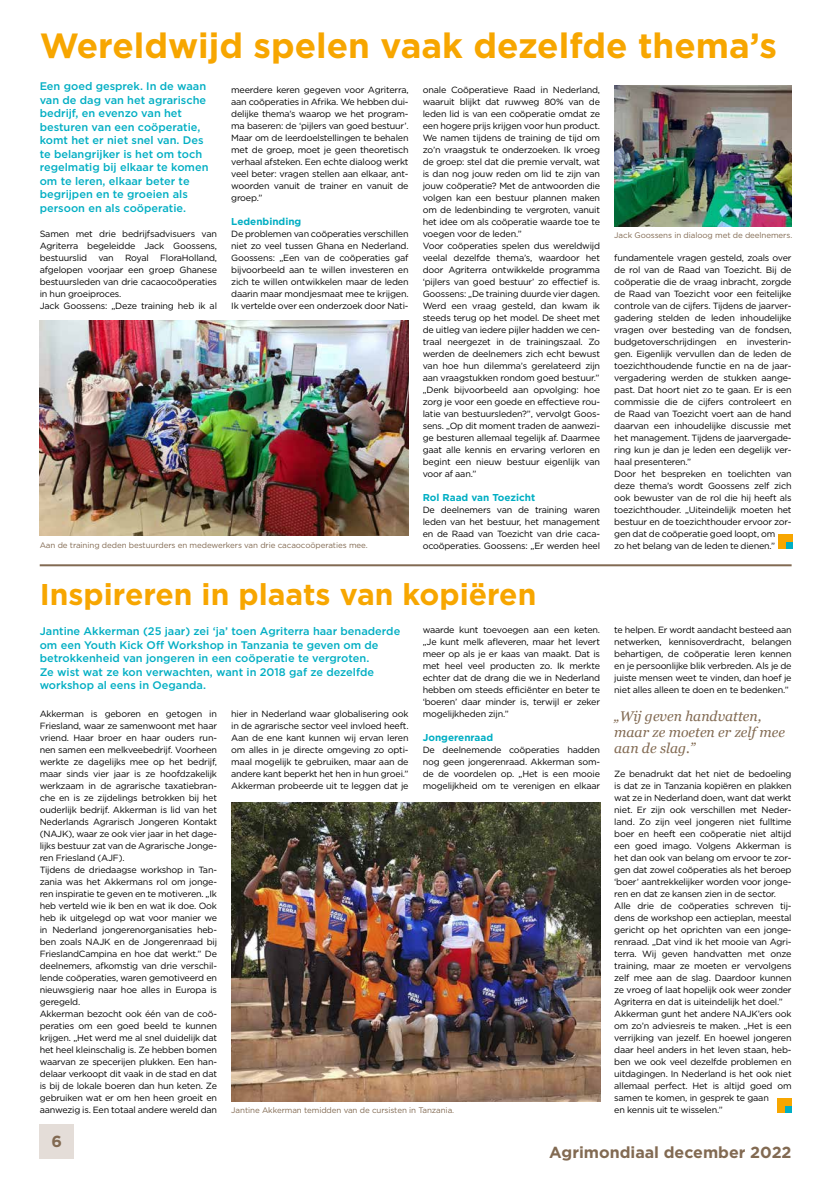
<style>
.page{position:relative;width:820px;height:1191px;background:#fff}
.page>*{position:absolute;margin:0;border:0;box-sizing:border-box;transform-origin:0 0}
.t1{font:700 35px "Gotham";color:#f7a600}
.t2{font:700 30px "Gotham";color:#f7a600}
.t3{font:700 16px "Gotham";color:#826a52}
.t4{font:italic 14px/16px "Georgia";color:#826a52}
.t5{font:500 11px/13.5px "Gotham";color:#00aec3}
.t6{font:700 10px "Gotham";color:#00aec3}
.t7{font:9px/12px "Gotham";letter-spacing:-.02em;color:#000;text-align:justify}
.t8{font:8px "Gotham";letter-spacing:-.01em;color:#826a52}
</style>
<div class="page">
<div style="left:40px;top:1124px;width:34px;height:34px;background:#e4ddd8"></div>
<div style="left:777px;top:535px;width:15px;height:14px;background:#f7a600"></div>
<div style="left:785px;top:542px;width:7px;height:7px;background:#00aec3"></div>
<div style="left:777px;top:1098px;width:14px;height:15px;background:#f7a600"></div>
<div style="left:784px;top:1106px;width:7px;height:7px;background:#00aec3"></div>
<hr style="left:40px;top:564px;width:751px;height:2px;background:#826a52">
<img style="left:40px;top:320px;width:368px;height:216px">
<img style="left:231px;top:802px;width:369px;height:299px">
<img style="left:614px;top:85px;width:177px;height:142px">
<h1 class="t1" style="left:40px;top:26px;width:738px">Wereldwijd spelen vaak dezelfde thema’s</h1>
<p class="t5" style="left:40px;top:79px;width:170px">Een goed gesprek. In de waan van de dag van het agrarische bedrijf, en evenzo van het besturen van een coöperatie, komt het er niet snel van. Des te belangrijker is het om toch regelmatig bij elkaar te komen om te leren, elkaar beter te begrijpen en te groeien als persoon en als coöperatie.</p>
<p class="t7" style="left:40px;top:227px;width:179px;text-align:left">Samen met drie bedrijfsadvisuers van Agriterra begeleidde Jack Goossens, bestuurslid van Royal FloraHolland, afgelopen voorjaar een groep Ghanese bestuursleden van drie cacaocoöperaties in hun groeiproces.<br>Jack Goossens: „Deze training heb ik al</p>
<p class="t7" style="left:231px;top:83px;width:179px">meerdere keren gegeven voor Agriterra, aan coöperaties in Afrika. We hebben dui&shy;delijke thema’s waarop we het program&shy;ma baseren: de ‘pijlers van goed bestuur’.<br>Maar om de leerdoelstellingen te behalen met de groep, moet je geen theoretisch verhaal afsteken. Een echte dialoog werkt veel beter: vragen stellen aan elkaar, ant&shy;woorden vanuit de trainer en vanuit de groep.”</p>
<p class="t6" style="left:231px;top:215px;width:72px">Ledenbinding</p>
<p class="t7" style="left:231px;top:227px;width:179px">De problemen van coöperaties verschillen niet zo veel tussen Ghana en Nederland.<br>Goossens: „Een van de coöperaties gaf bijvoorbeeld aan te willen investeren en zich te willen ontwikkelen maar de leden daarin maar mondjesmaat mee te krijgen.<br>Ik vertelde over een onderzoek door Nati-</p>
<p class="t8" style="left:40px;top:541px;width:329px">Aan de training deden bestuurders en medewerkers van drie cacaocoöperaties mee.</p>
<p class="t7" style="left:422px;top:83px;width:179px;text-align:left">onale Coöperatieve Raad in Nederland, waaruit blijkt dat ruwweg 80% van de leden lid is van een coöperatie omdat ze een hogere prijs krijgen voor hun product.<br>We namen tijdens de training de tijd om zo’n vraagstuk te onderzoeken. Ik vroeg de groep: stel dat die premie vervalt, wat is dan nog jouw reden om lid te zijn van jouw coöperatie? Met de antwoorden die volgen kan een bestuur plannen maken om de ledenbinding te vergroten, vanuit het idee om als coöperatie waarde toe te voegen voor de leden.”<br>Voor coöperaties spelen dus wereldwijd veelal dezelfde thema’s, waardoor het door Agriterra ontwikkelde programma ‘pijlers van goed bestuur’ zo effectief is.<br>Goossens: „De training duurde vier dagen.<br>Werd een vraag gesteld, dan kwam ik steeds terug op het model. De sheet met de uitleg van iedere pijler hadden we cen&shy;traal neergezet in de trainingszaal. Zo werden de deelnemers zich echt bewust van hoe hun dilemma’s gerelateerd zijn aan vraagstukken rondom goed bestuur.” „Denk bijvoorbeeld aan opvolging: hoe zorg je voor een goede en effectieve rou&shy;latie van bestuursleden?”, vervolgt Goos&shy;sens. „Op dit moment traden de aanwezi&shy;ge besturen allemaal tegelijk af. Daarmee gaat alle kennis en ervaring verloren en begint een nieuw bestuur eigenlijk van voor af aan.”</p>
<p class="t6" style="left:422px;top:491px;width:114px">Rol Raad van Toezicht</p>
<p class="t7" style="left:422px;top:503px;width:179px">De deelnemers van de training waren leden van het bestuur, het management en de Raad van Toezicht van drie caca&shy;ocoöperaties. Goossens: „Er werden heel</p>
<h2 class="t2" style="left:40px;top:576px;width:498px">Inspireren in plaats van kopiëren</h2>
<p class="t7" style="left:422px;top:623px;width:179px">waarde kunt toevoegen aan een keten. „Je kunt melk afleveren, maar het levert meer op als je er kaas van maakt. Dat is met heel veel producten zo. Ik merkte echter dat de drang die we in Nederland hebben om steeds efficiënter en beter te ‘boeren’ daar minder is, terwijl er zeker mogelijkheden zijn.”</p>
<p class="t6" style="left:422px;top:731px;width:72px">Jongerenraad</p>
<p class="t7" style="left:422px;top:743px;width:179px">De deelnemende coöperaties hadden nog geen jongerenraad. Akkerman som&shy;de de voordelen op. „Het is een mooie mogelijkheid om te verenigen en elkaar</p>
<p class="t5" style="left:40px;top:624px;width:362px">Jantine Akkerman (25 jaar) zei ‘ja’ toen Agriterra haar benaderde om een Youth Kick Off Workshop in Tanzania te geven om de betrokkenheid van jongeren in een coöperatie te vergroten.<br>Ze wist wat ze kon verwachten, want in 2018 gaf ze dezelfde workshop al eens in Oeganda.</p>
<p class="t7" style="left:231px;top:707px;width:179px">hier in Nederland waar globalisering ook in de agrarische sector veel invloed heeft.<br>Aan de ene kant kunnen wij ervan leren om alles in je directe omgeving zo opti&shy;maal mogelijk te gebruiken, maar aan de andere kant beperkt het hen in hun groei.” Akkerman probeerde uit te leggen dat je</p>
<p class="t7" style="left:40px;top:707px;width:179px;text-align:left">Akkerman is geboren en getogen in Friesland, waar ze samenwoont met haar vriend. Haar broer en haar ouders run&shy;nen samen een melkveebedrijf. Voorheen werkte ze dagelijks mee op het bedrijf, maar sinds vier jaar is ze hoofdzakelijk werkzaam in de agrarische taxatiebran&shy;che en is ze zijdelings betrokken bij het ouderlijk bedrijf. Akkerman is lid van het Nederlands Agrarisch Jongeren Kontakt (NAJK), waar ze ook vier jaar in het dage&shy;lijks bestuur zat van de Agrarische Jonge&shy;ren Friesland (AJF).<br>Tijdens de driedaagse workshop in Tan&shy;zania was het Akkermans rol om jonge&shy;ren inspiratie te geven en te motiveren. „Ik heb verteld wie ik ben en wat ik doe. Ook heb ik uitgelegd op wat voor manier we in Nederland jongerenorganisaties heb&shy;ben zoals NAJK en de Jongerenraad bij FrieslandCampina en hoe dat werkt.” De deelnemers, afkomstig van drie verschil&shy;lende coöperaties, waren gemotiveerd en nieuwsgierig naar hoe alles in Europa is geregeld.<br>Akkerman bezocht ook één van de coö&shy;peraties om een goed beeld te kunnen krijgen. „Het werd me al snel duidelijk dat het heel kleinschalig is. Ze hebben bomen waarvan ze specerijen plukken. Een han&shy;delaar verkoopt dit vaak in de stad en dat is bij de lokale boeren dan hun keten. Ze gebruiken wat er om hen heen groeit en aanwezig is. Een totaal andere wereld dan</p>
<p class="t8" style="left:231px;top:1105px;width:224px">Jantine Akkerman temidden van de cursisten in Tanzania.</p>
<p class="t8" style="left:614px;top:231px;width:179px">Jack Goossens in dialoog met de deelnemers.</p>
<p class="t7" style="left:614px;top:251px;width:179px;text-align:left">fundamentele vragen gesteld, zoals over de rol van de Raad van Toezicht. Bij de coöperatie die de vraag inbracht, zorgde de Raad van Toezicht voor een feitelijke controle van de cijfers. Tijdens de jaarver&shy;gadering stelden de leden inhoudelijke vragen over besteding van de fondsen, budgetoverschrijdingen en investerin&shy;gen. Eigenlijk vervullen dan de leden de toezichthoudende functie en na de jaar&shy;vergadering werden de stukken aange&shy;past. Dat hoort niet zo te gaan. Er is een commissie die de cijfers controleert en de Raad van Toezicht voert aan de hand daarvan een inhoudelijke discussie met het management. Tijdens de jaarvergade&shy;ring kun je dan je leden een degelijk ver&shy;haal presenteren.”<br>Door het bespreken en toelichten van deze thema’s wordt Goossens zelf zich ook bewuster van de rol die hij heeft als toezichthouder. „Uiteindelijk moeten het bestuur en de toezichthouder ervoor zor&shy;gen dat de coöperatie goed loopt, om<br>zo het belang van de leden te dienen.”</p>
<p class="t7" style="left:614px;top:623px;width:179px">te helpen. Er wordt aandacht besteed aan netwerken, kennisoverdracht, belangen behartigen, de coöperatie leren kennen en je persoonlijke blik verbreden. Als je de juiste mensen weet te vinden, dan hoef je niet alles alleen te doen en te bedenken.”</p>
<h3 class="t4" style="left:614px;top:708px;width:172px">„Wij geven handvatten, maar ze moeten er zelf mee aan de slag.”</h3>
<p class="t7" style="left:614px;top:767px;width:179px;text-align:left">Ze benadrukt dat het niet de bedoeling is dat ze in Tanzania kopiëren en plakken wat ze in Nederland doen, want dat werkt niet. Er zijn ook verschillen met Neder&shy;land. Zo zijn veel jongeren niet fulltime boer en heeft een coöperatie niet altijd een goed imago. Volgens Akkerman is het dan ook van belang om ervoor te zor&shy;gen dat zowel coöperaties als het beroep ‘boer’ aantrekkelijker worden voor jonge&shy;ren en dat ze kansen zien in de sector.<br>Alle drie de coöperaties schreven tij&shy;dens de workshop een actieplan, meestal gericht op het oprichten van een jonge&shy;renraad. „Dat vind ik het mooie van Agri&shy;terra. Wij geven handvatten met onze training, maar ze moeten er vervolgens zelf mee aan de slag. Daardoor kunnen ze vroeg of laat hopelijk ook weer zonder Agriterra en dat is uiteindelijk het doel.” Akkerman gunt het andere NAJK’ers ook om zo’n adviesreis te maken. „Het is een verrijking van jezelf. En hoewel jongeren daar heel anders in het leven staan, heb&shy;ben we ook veel dezelfde problemen en uitdagingen. In Nederland is het ook niet allemaal perfect. Het is altijd goed om samen te komen, in gesprek te gaan<br>en kennis uit te wisselen.”</p>
<h3 class="t3" style="left:51px;top:1132px;width:12px">6</h3>
<h3 class="t3" style="left:549px;top:1143px;width:244px">Agrimondiaal december 2022</h3>
</div>
